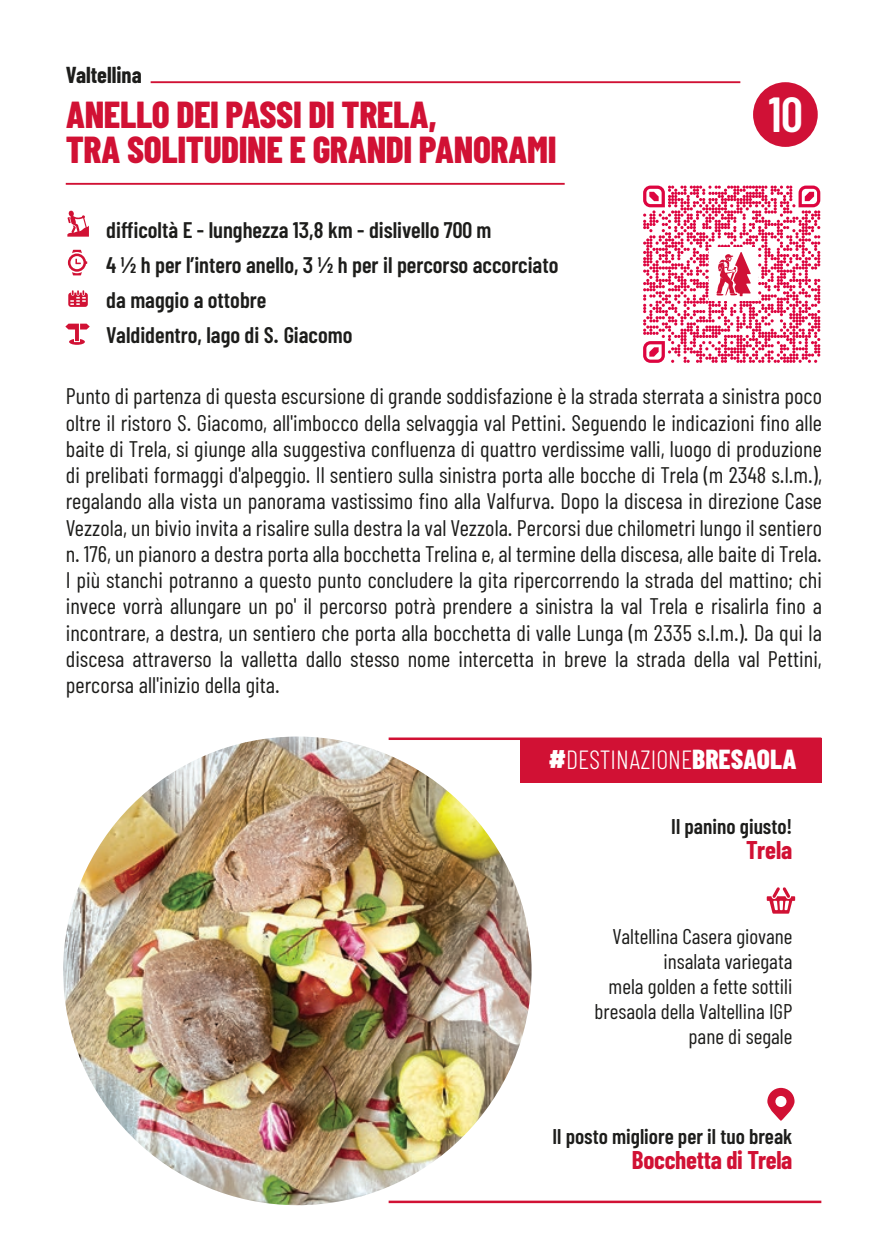
<style>
.page{position:relative;width:886px;height:1241px;background:#fff}
.page>*{position:absolute;margin:0;border:0;box-sizing:border-box;transform-origin:0 0}
.t1{font:600 49px "Barlow Condensed";color:#fff}
.t2{font:800 37.5px/35px "Barlow Condensed";letter-spacing:-.01em;color:#d11134}
.t3{font:300 26.25px "Barlow Condensed";color:#fff}
.t4{font:700 25px "Barlow Condensed";letter-spacing:-.01em;color:#d11134}
.t5{font:22.5px/26.2px "Barlow Condensed";letter-spacing:.005em;color:#1d1d1b;text-align:justify}
.t6{font:600 22.5px/35px "Barlow Condensed";color:#1d1d1b}
.t7{font:700 22.5px "Barlow Condensed";color:#1d1d1b}
.t8{font:21.25px/25px "Barlow Condensed";color:#1d1d1b;text-align:right}
.t9{font:600 21.25px "Barlow Condensed";color:#1d1d1b}
.s1{font-weight:800;font-size:27.5px}
</style>
<div class="page">
<hr style="left:389px;top:1200px;width:432px;height:2px;background:#d11134">
<hr style="left:389px;top:737px;width:432px;height:3px;background:#d11134">
<div style="left:753px;top:82px;width:65px;height:65px;background:#d01136;border-radius:50%"></div>
<hr style="left:151px;top:81px;width:589px;height:2px;background:#d11134">
<hr style="left:66px;top:183px;width:499px;height:2px;background:#d11134">
<svg style="left:68px;top:250px;width:19px;height:25px"></svg>
<svg style="left:67px;top:210px;width:22px;height:26px"></svg>
<div style="left:521px;top:738px;width:301px;height:44px;background:#d11134"></div>
<svg style="left:68px;top:290px;width:20px;height:17px"></svg>
<svg style="left:65px;top:323px;width:25px;height:22px"></svg>
<svg style="left:767px;top:887px;width:28px;height:26px"></svg>
<svg style="left:767px;top:1087px;width:27px;height:33px"></svg>
<img style="left:63px;top:736px;width:468px;height:468px;border-radius:234px">
<svg style="left:643px;top:185px;width:177px;height:178px"></svg>
<p class="t7" style="left:66px;top:61px;width:77px">Valtellina</p>
<h2 class="t2" style="left:66px;top:96px;width:492px">ANELLO DEI PASSI DI TRELA,<br>TRA SOLITUDINE E GRANDI PANORAMI</h2>
<p class="t6" style="left:106px;top:212px;width:454px">difficoltà E - lunghezza 13,8 km - dislivello 700 m<br>4 ½ h per l’intero anello, 3 ½ h per il percorso accorciato da maggio a ottobre<br>Valdidentro, lago di S. Giacomo</p>
<h1 class="t1" style="left:768px;top:84px;width:36px">10</h1>
<p class="t5" style="left:66px;top:382px;width:758px">Punto di partenza di questa escursione di grande soddisfazione è la strada sterrata a sinistra poco oltre il ristoro S. Giacomo, all'imbocco della selvaggia val Pettini. Seguendo le indicazioni fino alle baite di Trela, si giunge alla suggestiva confluenza di quattro verdissime valli, luogo di produzione di prelibati formaggi d'alpeggio. Il sentiero sulla sinistra porta alle bocche di Trela (m 2348 s.l.m.), regalando alla vista un panorama vastissimo fino alla Valfurva. Dopo la discesa in direzione Case Vezzola, un bivio invita a risalire sulla destra la val Vezzola. Percorsi due chilometri lungo il sentiero n. 176, un pianoro a destra porta alla bocchetta Trelina e, al termine della discesa, alle baite di Trela.<br>I più stanchi potranno a questo punto concludere la gita ripercorrendo la strada del mattino; chi invece vorrà allungare un po' il percorso potrà prendere a sinistra la val Trela e risalirla fino a incontrare, a destra, un sentiero che porta alla bocchetta di valle Lunga (m 2335 s.l.m.). Da qui la discesa attraverso la valletta dallo stesso nome intercetta in breve la strada della val Pettini, percorsa all'inizio della gita.</p>
<p class="t3" style="left:549px;top:743px;width:249px"><span class="s1">#</span>DESTINAZIONE<span class="s1">BRESAOLA</span></p>
<p class="t9" style="left:671px;top:812px;width:123px">Il panino giusto!</p>
<p class="t4" style="left:746px;top:834px;width:48px">Trela</p>
<p class="t8" style="left:595px;top:922px;width:199px">Valtellina Casera giovane insalata variegata<br>mela golden a fette sottili bresaola della Valtellina IGP pane di segale</p>
<p class="t9" style="left:552px;top:1122px;width:241px">Il posto migliore per il tuo break</p>
<p class="t4" style="left:632px;top:1144px;width:162px">Bocchetta di Trela</p>
</div>
